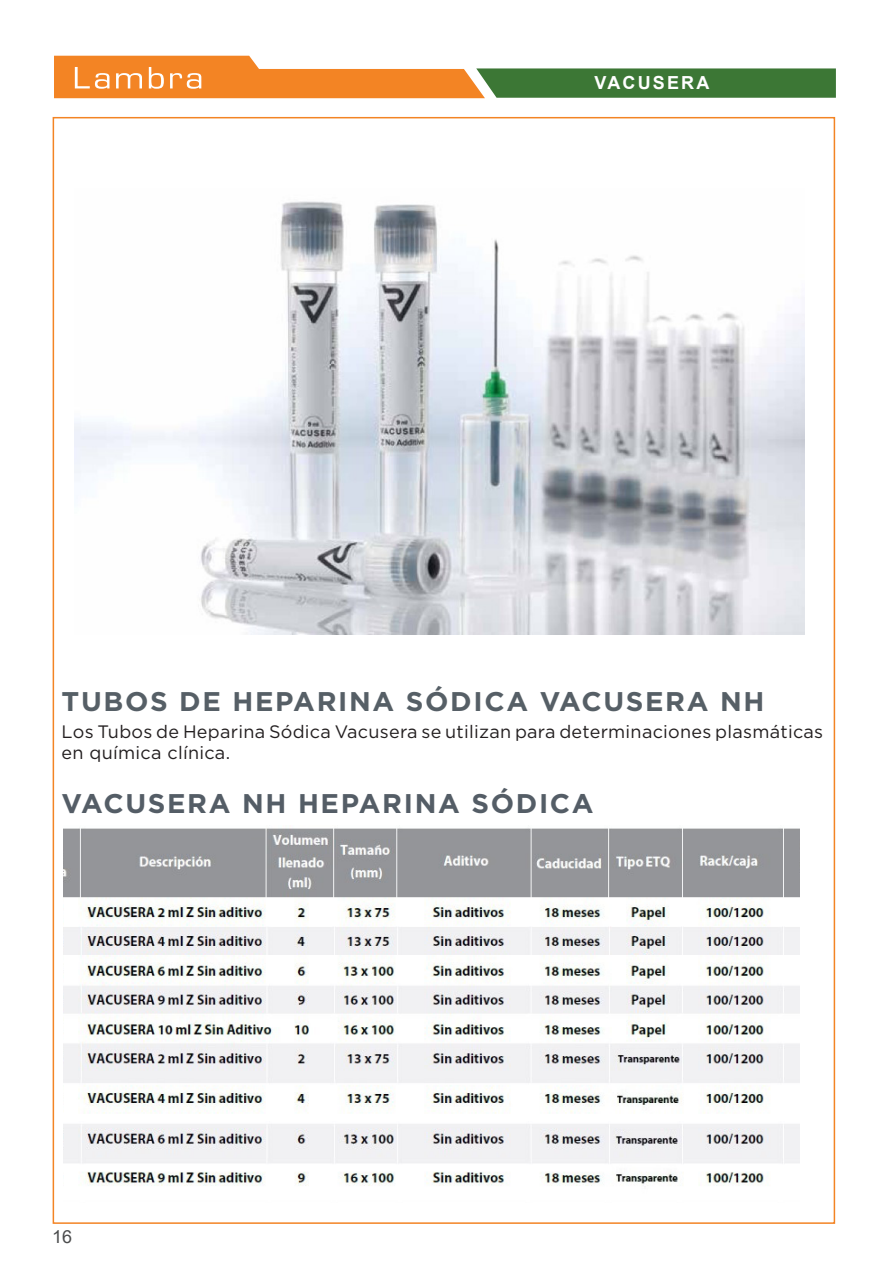
<style>
.page{position:relative;width:893px;height:1263px;background:#fff}
.page>*{position:absolute;margin:0;border:0;box-sizing:border-box;transform-origin:0 0}
.t1{font:700 27px "Gotham";letter-spacing:.06em;color:#565f66}
.t2{font:700 27px "Gotham";letter-spacing:.06em;color:#545d66}
.t3{font:18px/21px "Gotham";letter-spacing:.015em;color:#231f20}
.t4{font:700 18px "Arial";letter-spacing:.12em;color:#fff}
.t5{font:18px "Arial";color:#4b4c4d}
</style>
<div class="page">
<svg style="left:54px;top:56px;width:782px;height:42px"></svg>
<img style="left:74px;top:201px;width:730px;height:433px">
<img style="left:64px;top:828px;width:735px;height:358px">
<p class="t4" style="left:595px;top:70px;width:116px">VACUSERA</p>
<h1 class="t1" style="left:62px;top:686px;width:704px">TUBOS DE HEPARINA SÓDICA VACUSERA NH</h1>
<p class="t3" style="left:62px;top:721px;width:763px">Los Tubos de Heparina Sódica Vacusera se utilizan para determinaciones plasmáticas en química clínica.</p>
<h1 class="t2" style="left:62px;top:788px;width:533px">VACUSERA NH HEPARINA SÓDICA</h1>
<p class="t5" style="left:52px;top:1224px;width:22px">16</p>
</div>
